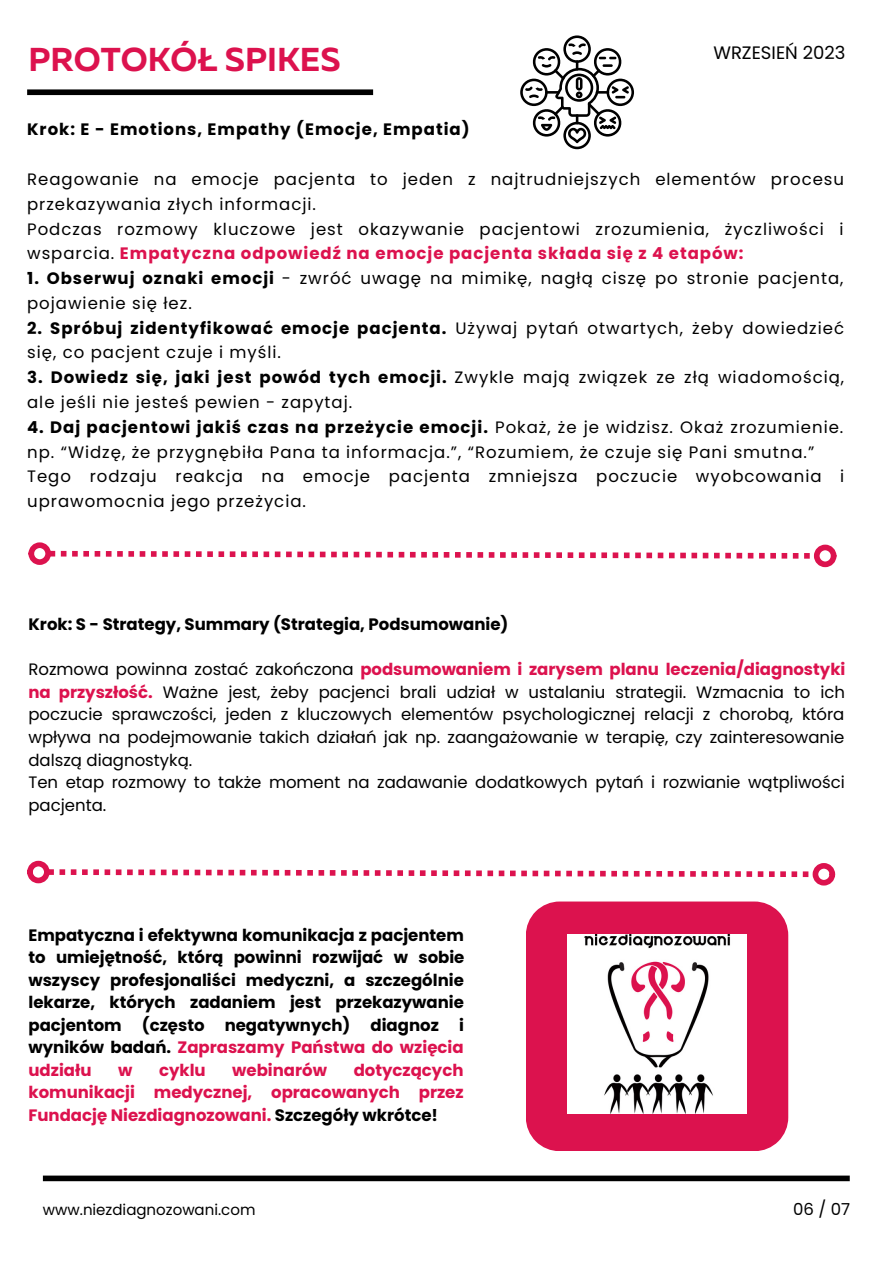
<style>
.page{position:relative;width:894px;height:1264px;background:#fff}
.page>*{position:absolute;margin:0;border:0;box-sizing:border-box;transform-origin:0 0}
.t1{font:700 33px "Muller";color:#dc124e}
.t2{font:18px "Poppins";color:#000}
.t3{font:16.5px/24.8px "Poppins";letter-spacing:.06em;color:#000}
.t4{font:700 16.5px/22.5px "Poppins";color:#000;text-align:justify}
.t5{font:700 16.5px/22.5px "Poppins";color:#dc124e;text-align:justify}
.t6{font:16.5px/22.5px "Poppins";color:#000}
.t7{font:700 16.5px "Poppins";letter-spacing:.06em;color:#000}
.t8{font:15px "Poppins";color:#000}
.s1{font-weight:700;color:#dc124e}
.s2{font-weight:700}
.s3{color:#dc124e}
.s4{color:#000}
</style>
<div class="page">
<div style="left:27px;top:89px;width:346px;height:6px;background:#000"></div>
<div style="left:43px;top:1175px;width:806px;height:6px;background:#000"></div>
<svg style="left:50px;top:551px;width:759px;height:7px"></svg>
<div style="left:28px;top:542px;width:23px;height:23px;border:6px solid #dc124e;border-radius:50%"></div>
<div style="left:813px;top:544px;width:23px;height:23px;border:6px solid #dc124e;border-radius:50%"></div>
<svg style="left:520px;top:35px;width:114px;height:114px"></svg>
<svg style="left:49px;top:869px;width:759px;height:8px"></svg>
<div style="left:27px;top:860px;width:23px;height:23px;border:6px solid #dc124e;border-radius:50%"></div>
<div style="left:812px;top:863px;width:22px;height:22px;border:6px solid #dc124e;border-radius:50%"></div>
<div style="left:526px;top:901px;width:262px;height:250px;background:#dc124e"></div>
<img style="left:567px;top:934px;width:179px;height:179px">
<p class="t1" style="left:28px;top:46px;width:313px">PROTOKÓŁ SPIKES</p>
<p class="t2" style="left:713px;top:40px;width:133px">WRZESIEŃ 2023</p>
<p class="t7" style="left:27px;top:118px;width:444px">Krok: E - Emotions, Empathy (Emocje, Empatia)</p>
<p class="t3" style="left:27px;top:167px;width:818px">Reagowanie na emocje pacjenta to jeden z najtrudniejszych elementów procesu przekazywania złych informacji.</p>
<p class="t3" style="left:27px;top:216px;width:817px">Podczas rozmowy kluczowe jest okazywanie pacjentowi zrozumienia, życzliwości i wsparcia. <span class="s1">Empatyczna odpowiedź na emocje pacjenta składa się z 4 etapów:</span></p>
<p class="t3" style="left:27px;top:266px;width:817px"><span class="s2">1. Obserwuj oznaki emocji</span> - zwróć uwagę na mimikę, nagłą ciszę po stronie pacjenta, pojawienie się łez.</p>
<p class="t3" style="left:27px;top:315px;width:818px"><span class="s2">2. Spróbuj zidentyfikować emocje pacjenta.</span> Używaj pytań otwartych, żeby dowiedzieć się, co pacjent czuje i myśli.</p>
<p class="t3" style="left:27px;top:365px;width:818px"><span class="s2">3. Dowiedz się, jaki jest powód tych emocji.</span> Zwykle mają związek ze złą wiadomością, ale jeśli nie jesteś pewien - zapytaj.</p>
<p class="t3" style="left:27px;top:414px;width:817px"><span class="s2">4. Daj pacjentowi jakiś czas na przeżycie emocji.</span> Pokaż, że je widzisz. Okaż zrozumienie. np. “Widzę, że przygnębiła Pana ta informacja.”, “Rozumiem, że czuje się Pani smutna.”</p>
<p class="t3" style="left:27px;top:464px;width:818px">Tego rodzaju reakcja na emocje pacjenta zmniejsza poczucie wyobcowania i uprawomocnia jego przeżycia.</p>
<p class="t4" style="left:28px;top:613px;width:481px">Krok: S - Strategy, Summary (Strategia, Podsumowanie)</p>
<p class="t3" style="left:28px;top:658px;width:818px;line-height:22.5px;text-align:justify">Rozmowa powinna zostać zakończona <span class="s1">podsumowaniem i zarysem planu leczenia/diagnostyki na przyszłość.</span> Ważne jest, żeby pacjenci brali udział w ustalaniu strategii. Wzmacnia to ich poczucie sprawczości, jeden z kluczowych elementów psychologicznej relacji z chorobą, która wpływa na podejmowanie takich działań jak np. zaangażowanie w terapię, czy zainteresowanie dalszą diagnostyką.</p>
<p class="t6" style="left:28px;top:771px;width:817px">Ten etap rozmowy to także moment na zadawanie dodatkowych pytań i rozwianie wątpliwości pacjenta.</p>
<p class="t4" style="left:28px;top:923px;width:437px">Empatyczna i efektywna komunikacja z pacjentem to umiejętność, którą powinni rozwijać w sobie wszyscy profesjonaliści medyczni, a szczególnie lekarze, których zadaniem jest przekazywanie pacjentom (często negatywnych) diagnoz i wyników badań. <span class="s3">Zapraszamy Państwa do wzięcia udziału</span></p>
<p class="t5" style="left:118px;top:1058px;width:16px">w</p>
<p class="t5" style="left:159px;top:1058px;width:48px">cyklu</p>
<p class="t5" style="left:232px;top:1058px;width:96px">webinarów</p>
<p class="t5" style="left:28px;top:1058px;width:436px;text-indent:325px">dotyczących komunikacji medycznej, opracowanych przez Fundację Niezdiagnozowani. <span class="s4">Szczegóły wkrótce!</span></p>
<p class="t8" style="left:43px;top:1199px;width:214px">www.niezdiagnozowani.com</p>
<p class="t3" style="left:792px;top:1196px;width:58px">06 / 07</p>
</div>
